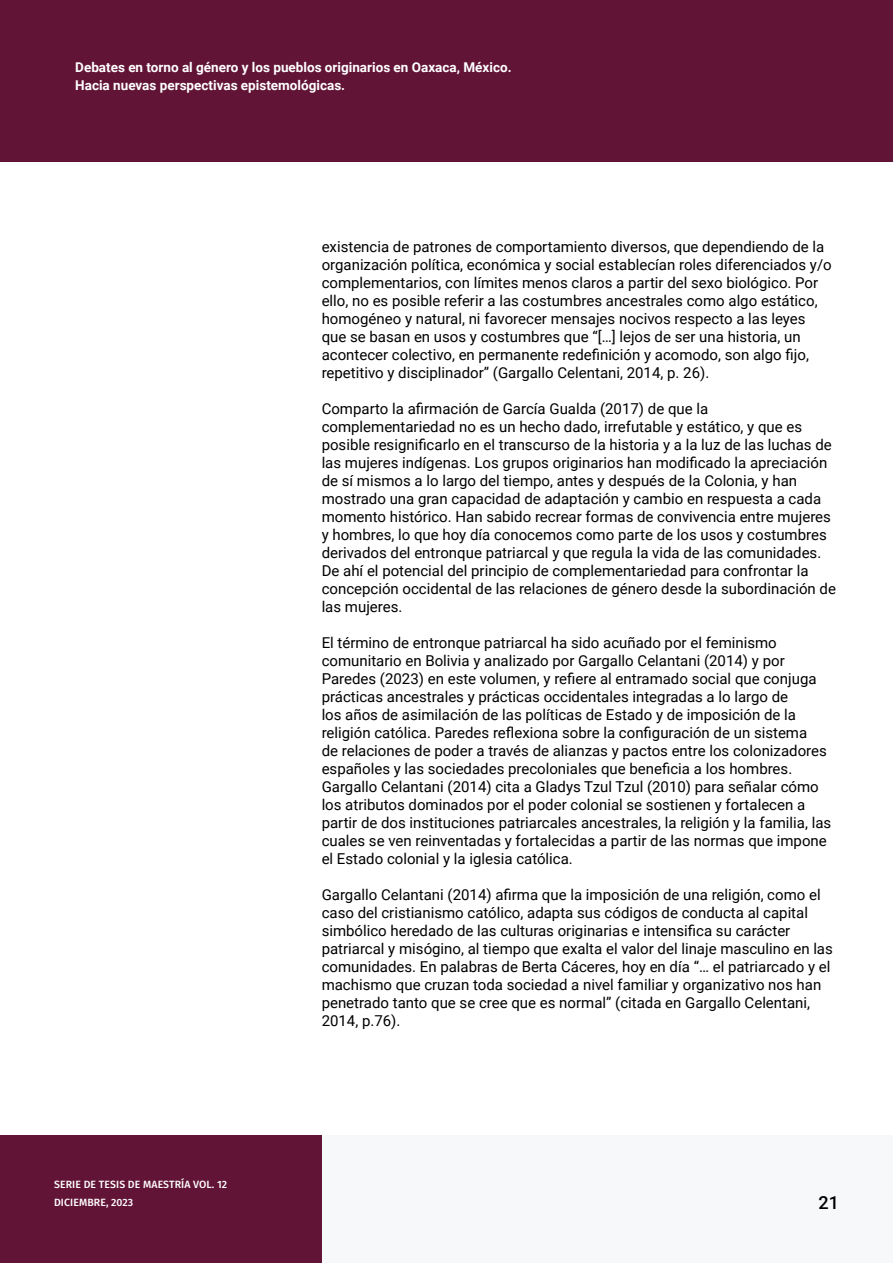
<style>
.page{position:relative;width:893px;height:1263px;background:#fff}
.page>*{position:absolute;margin:0;border:0;box-sizing:border-box;transform-origin:0 0}
.t1{font:500 18px "Roboto";color:#000}
.t2{font:15px/18px "Roboto";color:#000}
.t3{font:700 13.5px/18px "Roboto";color:#fff}
.t4{font:500 10.5px/18px "Fira Sans";letter-spacing:.01em;color:#fff}
</style>
<div class="page">
<div style="left:322px;top:1135px;width:571px;height:128px;background:#f7f8f9"></div>
<div style="left:0;top:1135px;width:322px;height:128px;background:#621436"></div>
<div style="left:0;top:0;width:893px;height:162px;background:#621436"></div>
<p class="t3" style="left:75px;top:58px;width:438px">Debates en torno al género y los pueblos originarios en Oaxaca, México.<br>Hacia nuevas perspectivas epistemológicas.</p>
<p class="t4" style="left:54px;top:1175px;width:175px">SERIE DE TESIS DE MAESTRÍA VOL. 12<br>DICIEMBRE, 2023</p>
<p class="t2" style="left:322px;top:237px;width:512px">existencia de patrones de comportamiento diversos, que dependiendo de la organización política, económica y social establecían roles diferenciados y/o complementarios, con límites menos claros a partir del sexo biológico. Por ello, no es posible referir a las costumbres ancestrales como algo estático, homogéneo y natural, ni favorecer mensajes nocivos respecto a las leyes que se basan en usos y costumbres que “[…] lejos de ser una historia, un acontecer colectivo, en permanente redefinición y acomodo, son algo fijo, repetitivo y disciplinador” (Gargallo Celentani, 2014, p. 26).</p>
<p class="t2" style="left:322px;top:399px;width:516px">Comparto la afirmación de García Gualda (2017) de que la complementariedad no es un hecho dado, irrefutable y estático, y que es posible resignificarlo en el transcurso de la historia y a la luz de las luchas de las mujeres indígenas. Los grupos originarios han modificado la apreciación de sí mismos a lo largo del tiempo, antes y después de la Colonia, y han mostrado una gran capacidad de adaptación y cambio en respuesta a cada momento histórico. Han sabido recrear formas de convivencia entre mujeres y hombres, lo que hoy día conocemos como parte de los usos y costumbres derivados del entronque patriarcal y que regula la vida de las comunidades.<br>De ahí el potencial del principio de complementariedad para confrontar la concepción occidental de las relaciones de género desde la subordinación de las mujeres.</p>
<p class="t2" style="left:322px;top:633px;width:511px">El término de entronque patriarcal ha sido acuñado por el feminismo comunitario en Bolivia y analizado por Gargallo Celantani (2014) y por Paredes (2023) en este volumen, y refiere al entramado social que conjuga prácticas ancestrales y prácticas occidentales integradas a lo largo de<br>los años de asimilación de las políticas de Estado y de imposición de la religión católica. Paredes reflexiona sobre la configuración de un sistema<br>de relaciones de poder a través de alianzas y pactos entre los colonizadores españoles y las sociedades precoloniales que beneficia a los hombres.<br>Gargallo Celantani (2014) cita a Gladys Tzul Tzul (2010) para señalar cómo los atributos dominados por el poder colonial se sostienen y fortalecen a partir de dos instituciones patriarcales ancestrales, la religión y la familia, las cuales se ven reinventadas y fortalecidas a partir de las normas que impone el Estado colonial y la iglesia católica.</p>
<p class="t2" style="left:322px;top:885px;width:513px">Gargallo Celantani (2014) afirma que la imposición de una religión, como el caso del cristianismo católico, adapta sus códigos de conducta al capital simbólico heredado de las culturas originarias e intensifica su carácter patriarcal y misógino, al tiempo que exalta el valor del linaje masculino en las comunidades. En palabras de Berta Cáceres, hoy en día “… el patriarcado y el machismo que cruzan toda sociedad a nivel familiar y organizativo nos han penetrado tanto que se cree que es normal” (citada en Gargallo Celentani, 2014, p.76).</p>
<p class="t1" style="left:818px;top:1190px;width:22px">21</p>
</div>
